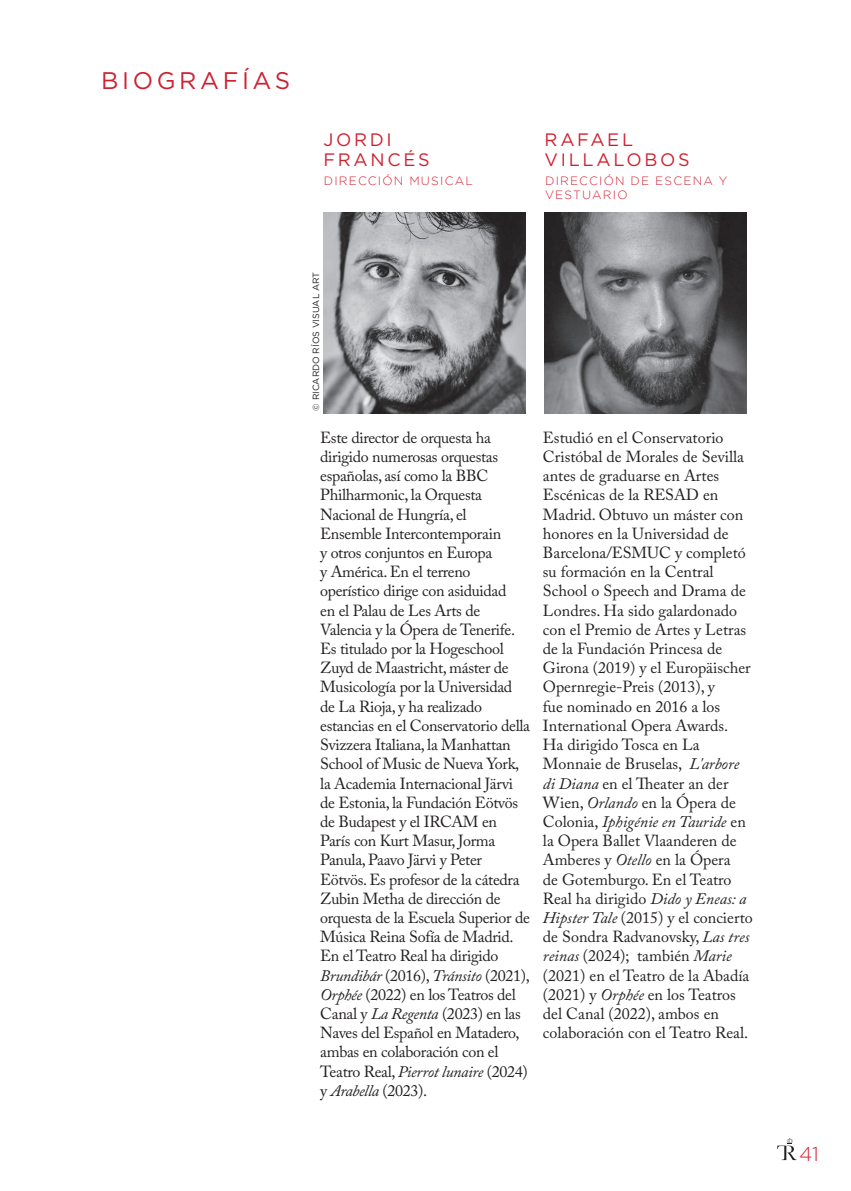
<style>
.page{position:relative;width:851px;height:1191px;background:#fff}
.page>*{position:absolute;margin:0;border:0;box-sizing:border-box;transform-origin:0 0}
.t1{font:24px "Gotham";letter-spacing:.15em;color:#cf202f}
.t2{font:300 20px "Gotham";color:#d52236}
.t3{font:18px/20px "Gotham";letter-spacing:.15em;color:#cf202f}
.t4{font:16px/19.2px "Adobe Caslon Pro";letter-spacing:-.02em;color:#231f20}
.t5{font:16px/19.2px "Adobe Caslon Pro";color:#231f20}
.t6{font:300 12px/14.4px "Gotham";letter-spacing:.1em;color:#d52236}
.t7{font:9px "Gotham";color:#231f20}
.s1{font-style:italic}
</style>
<div class="page">
<svg style="left:777px;top:1138px;width:19px;height:22px"></svg>
<img style="left:544px;top:212px;width:202px;height:201px">
<img style="left:323px;top:212px;width:202px;height:201px">
<h1 class="t1" style="left:101px;top:65px;width:190px">BIOGRAFÍAS</h1>
<p class="t3" style="left:323px;top:129px;width:108px">JORDI<br>FRANCÉS</p>
<p class="t6" style="left:324px;top:173px;width:150px">DIRECCIÓN MUSICAL</p>
<p class="t3" style="left:544px;top:129px;width:146px">RAFAEL<br>VILLALOBOS</p>
<p class="t6" style="left:545px;top:173px;width:184px">DIRECCIÓN DE ESCENA Y<br>VESTUARIO</p>
<p class="t7" style="left:310px;top:410px;width:140px;rotate:-90deg">© RICARDO RÍOS VISUAL ART</p>
<p class="t4" style="left:320px;top:428px;width:211px">Este director de orquesta ha dirigido numerosas orquestas españolas, así como la BBC<br>Philharmonic, la Orquesta<br>Nacional de Hungría, el<br>Ensemble Intercontemporain<br>y otros conjuntos en Europa<br>y América. En el terreno operístico dirige con asiduidad<br>en el Palau de Les Arts de<br>Valencia y la Ópera de Tenerife.<br>Es titulado por la Hogeschool<br>Zuyd de Maastricht, máster de<br>Musicología por la Universidad de La Rioja, y ha realizado estancias en el Conservatorio della<br>Svizzera Italiana, la Manhattan<br>School of Music de Nueva York, la Academia Internacional Järvi de Estonia, la Fundación Eötvös de Budapest y el IRCAM en<br>París con Kurt Masur, Jorma<br>Panula, Paavo Järvi y Peter<br>Eötvös. Es profesor de la cátedra<br>Zubin Metha de dirección de orquesta de la Escuela Superior de<br>Música Reina Sofía de Madrid.<br>En el Teatro Real ha dirigido<br><span class="s1">Brundibár</span> (2016), <span class="s1">Tránsito</span> (2021),<br><span class="s1">Orphée</span> (2022) en los Teatros del<br>Canal y <span class="s1">La Regenta</span> (2023) en las<br>Naves del Español en Matadero, ambas en colaboración con el<br>Teatro Real, <span class="s1">Pierrot lunaire</span> (2024) y <span class="s1">Arabella</span> (2023).</p>
<p class="t5" style="left:543px;top:428px;width:211px">Estudió en el Conservatorio<br>Cristóbal de Morales de Sevilla antes de graduarse en Artes<br>Escénicas de la RESAD en<br>Madrid. Obtuvo un máster con honores en la Universidad de<br>Barcelona/ESMUC y completó su formación en la Central<br>School o Speech and Drama de<br>Londres. Ha sido galardonado con el Premio de Artes y Letras de la Fundación Princesa de<br>Girona (2019) y el Europäischer<br>Opernregie-Preis (2013), y<br>fue nominado en 2016 a los<br>International Opera Awards.<br>Ha dirigido Tosca en La<br>Monnaie de Bruselas, <span class="s1">L'arbore di Diana</span> en el Theater an der<br>Wien, <span class="s1">Orlando</span> en la Ópera de<br>Colonia, <span class="s1">Iphigénie en Tauride</span> en la Opera Ballet Vlaanderen de<br>Amberes y <span class="s1">Otello</span> en la Ópera<br>de Gotemburgo. En el Teatro<br>Real ha dirigido <span class="s1">Dido y Eneas: a<br>Hipster Tale</span> (2015) y el concierto de Sondra Radvanovsky, <span class="s1">Las tres reinas</span> (2024); también <span class="s1">Marie </span>(2021) en el Teatro de la Abadía (2021) y <span class="s1">Orphée</span> en los Teatros del Canal (2022), ambos en colaboración con el Teatro Real.</p>
<p class="t2" style="left:799px;top:1143px;width:21px">41</p>
</div>
